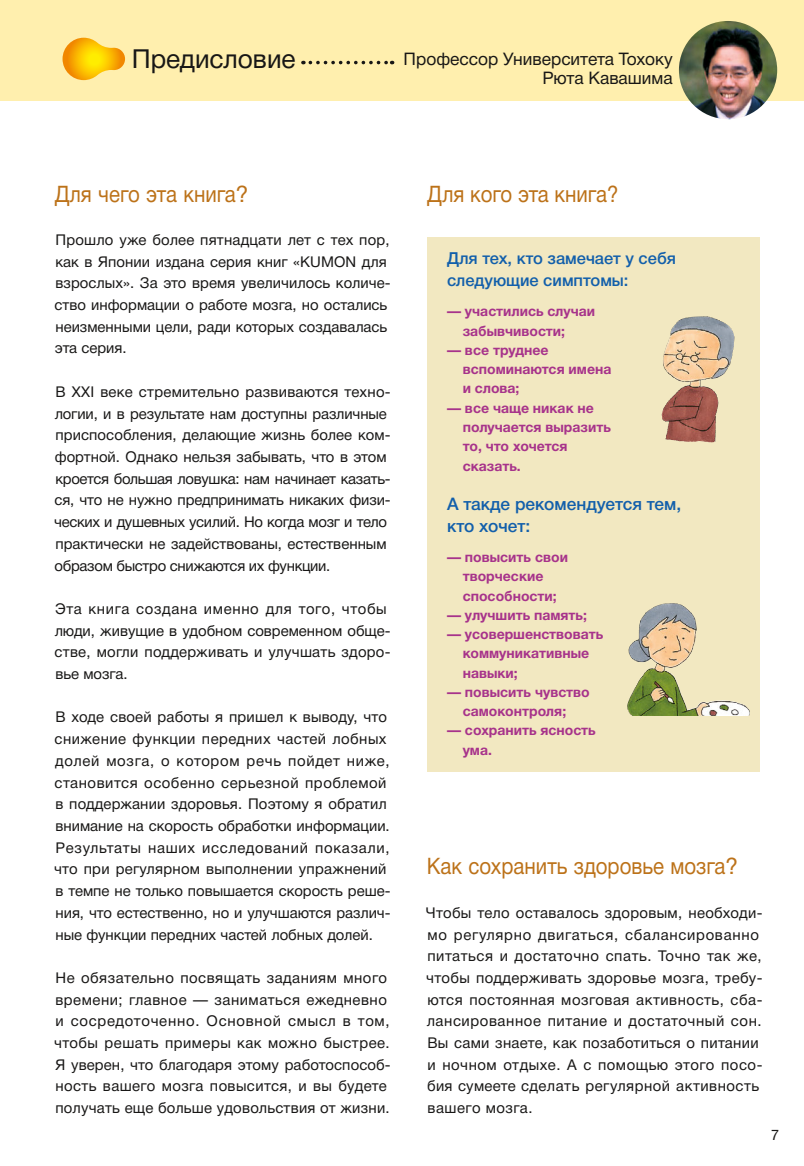
<style>
.page{position:relative;width:804px;height:1166px;background:#fff}
.page>*{position:absolute;margin:0;border:0;box-sizing:border-box;transform-origin:0 0}
.t1{font:26.25px "Helvetica Neue Cyr";color:#181716}
.t2{font:22.75px "Helvetica Neue Cyr";color:#bc7219;scale:.9 1}
.t3{font:17.32px/18.9px "Helvetica Neue Cyr";color:#181716;text-align:right}
.t4{font:500 17.32px/22.1px "Helvetica Neue Cyr";color:#125fab}
.t5{font:500 16.45px/22.1px "Helvetica Neue Cyr";color:#125fab}
.t6{font:14.88px/21.7px "Helvetica Neue Cyr";letter-spacing:.01em;color:#181716}
.t7{font:14.88px/21.7px "Helvetica Neue Cyr";letter-spacing:.035em;color:#181716}
.t8{font:14.53px "Helvetica Neue Cyr";color:#181716}
.t9{font:700 14px/19.2px "Helvetica Neue Cyr";color:#a7338b}
</style>
<div class="page">
<div style="left:0;top:0;width:804px;height:100px;background:#ffefae"></div>
<img style="left:679px;top:21px;width:98px;height:98px;border-radius:50%">
<svg style="left:310px;top:61px;width:82px;height:3px"></svg>
<svg style="left:63px;top:38px;width:62px;height:42px"></svg>
<div style="left:427px;top:237px;width:332px;height:534px;background:#f2e8c1"></div>
<img style="left:695px;top:326px;width:39px;height:116px">
<img style="left:664px;top:607px;width:32px;height:103px">
<h1 class="t1" style="left:132px;top:49px;width:165px">Предисловие</h1>
<p class="t3" style="left:403px;top:51px;width:271px">Профессор Университета Тохоку<br>Рюта Кавашима</p>
<h2 class="t2" style="left:55px;top:185px;width:217px">Для чего эта книга?</h2>
<p class="t6" style="left:55px;top:230px;width:337px">Прошло уже более пятнадцати лет с тех пор, как в Японии издана серия книг «KUMON для взрослых». За это время увеличилось количе&shy;ство информации о работе мозга, но остались неизменными цели, ради которых создавалась эта серия.</p>
<p class="t6" style="left:54px;top:382px;width:338px">В ХХI веке стремительно развиваются техно&shy;логии, и в результате нам доступны различные приспособления, делающие жизнь более ком&shy;фортной. Однако нельзя забывать, что в этом кроется большая ловушка: нам начинает казать&shy;ся, что не нужно предпринимать никаких физи&shy;ческих и душевных усилий. Но когда мозг и тело практически не задействованы, естественным образом быстро снижаются их функции.</p>
<p class="t6" style="left:55px;top:599px;width:337px">Эта книга создана именно для того, чтобы люди, живущие в удобном современном обще&shy;стве, могли поддерживать и улучшать здоро&shy;вье мозга.</p>
<p class="t6" style="left:54px;top:708px;width:338px">В ходе своей работы я пришел к выводу, что снижение функции передних частей лобных долей мозга, о котором речь пойдет ниже, становится особенно серьезной проблемой в поддержании здоровья. Поэтому я обратил внимание на скорость обработки информации.<br>Результаты наших исследований показали, что при регулярном выполнении упражнений в темпе не только повышается скорость реше&shy;ния, что естественно, но и улучшаются различ&shy;ные функции передних частей лобных долей.</p>
<p class="t7" style="left:54px;top:968px;width:338px">Не обязательно посвящать заданиям много времени; главное — заниматься ежедневно и сосредоточенно. Основной смысл в том, чтобы решать примеры как можно быстрее.<br>Я уверен, что благодаря этому работоспособ&shy;ность вашего мозга повысится, и вы будете получать еще больше удовольствия от жизни.</p>
<h2 class="t2" style="left:427px;top:185px;width:214px">Для кого эта книга?</h2>
<p class="t5" style="left:447px;top:249px;width:230px">Для тех, кто замечает у себя следующие симптомы:</p>
<p class="t9" style="left:463px;top:303px;width:134px;text-indent:-16px">— участились случаи забывчивости;</p>
<p class="t9" style="left:463px;top:341px;width:150px;text-indent:-16px">— все труднее вспоминаются имена и слова;</p>
<p class="t9" style="left:463px;top:399px;width:150px;text-indent:-16px">— все чаще никак не получается выразить то, что хочется сказать.</p>
<p class="t4" style="left:447px;top:494px;width:236px">А такде рекомендуется тем, кто хочет:</p>
<p class="t9" style="left:463px;top:549px;width:107px;text-indent:-16px">— повысить свои творческие способности;</p>
<p class="t9" style="left:447px;top:606px;width:141px">— улучшить память;</p>
<p class="t9" style="left:463px;top:626px;width:142px;text-indent:-16px">— усовершенствовать коммуникативные навыки;</p>
<p class="t9" style="left:447px;top:683px;width:144px;text-align:center">— повысить чувство самоконтроля;</p>
<p class="t9" style="left:463px;top:722px;width:134px;text-indent:-16px">— сохранить ясность ума.</p>
<h2 class="t2" style="left:427px;top:858px;width:347px">Как сохранить здоровье мозга?</h2>
<p class="t7" style="left:426px;top:903px;width:338px">Чтобы тело оставалось здоровым, необходи&shy;мо регулярно двигаться, сбалансированно питаться и достаточно спать. Точно так же, чтобы поддерживать здоровье мозга, требу&shy;ются постоянная мозговая активность, сба&shy;лансированное питание и достаточный сон.<br>Вы сами знаете, как позаботиться о питании и ночном отдыхе. А с помощью этого посо&shy;бия сумеете сделать регулярной активность вашего мозга.</p>
<p class="t8" style="left:771px;top:1129px;width:10px">7</p>
</div>
